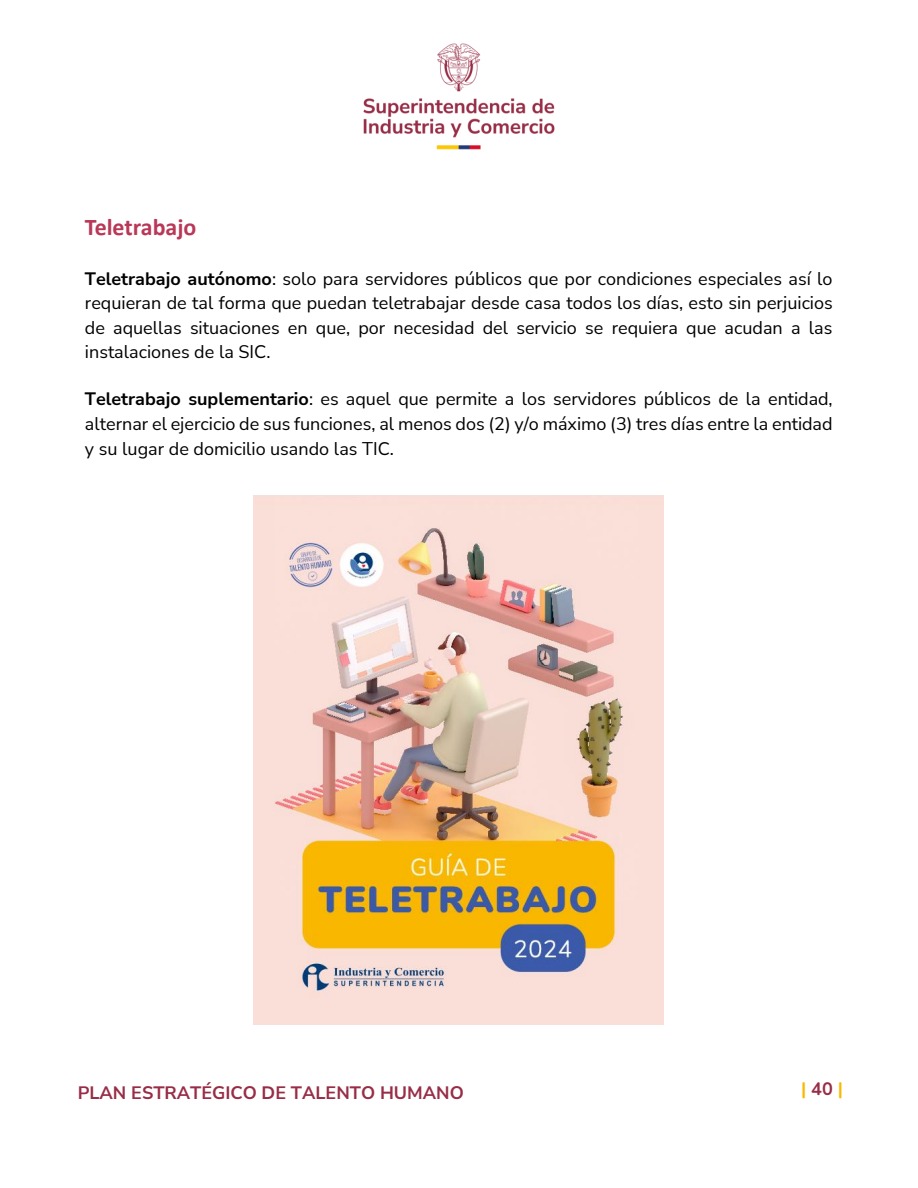
<style>
.page{position:relative;width:918px;height:1188px;background:#fff}
.page>*{position:absolute;margin:0;border:0;box-sizing:border-box;transform-origin:0 0}
.t1{font:700 24px "Calibri";color:#b93858}
.t2{font:18px/24.6px "Nunito Sans";color:#000;text-align:justify}
.t3{font:700 18px "Nunito Sans";color:#982d47}
.t4{font:700 18px "Nunito";color:#fab700}
.s1{font-weight:700}
.s2{color:#982d47}
</style>
<div class="page">
<img style="left:363px;top:43px;width:192px;height:107px">
<img style="left:253px;top:495px;width:411px;height:529px">
<h1 class="t1" style="left:85px;top:217px;width:113px">Teletrabajo</h1>
<p class="t2" style="left:85px;top:266px;width:749px"><span class="s1">Teletrabajo autónomo</span>: solo para servidores públicos que por condiciones especiales así lo requieran de tal forma que puedan teletrabajar desde casa todos los días, esto sin perjuicios de aquellas situaciones en que, por necesidad del servicio se requiera que acudan a las instalaciones de la SIC.</p>
<p class="t2" style="left:85px;top:387px;width:749px"><span class="s1">Teletrabajo suplementario</span>: es aquel que permite a los servidores públicos de la entidad, alternar el ejercicio de sus funciones, al menos dos (2) y/o máximo (3) tres días entre la entidad y su lugar de domicilio usando las TIC.</p>
<p class="t3" style="left:78px;top:1081px;width:388px">PLAN ESTRATÉGICO DE TALENTO HUMANO</p>
<p class="t4" style="left:801px;top:1077px;width:43px">| <span class="s2">40</span> |</p>
</div>
